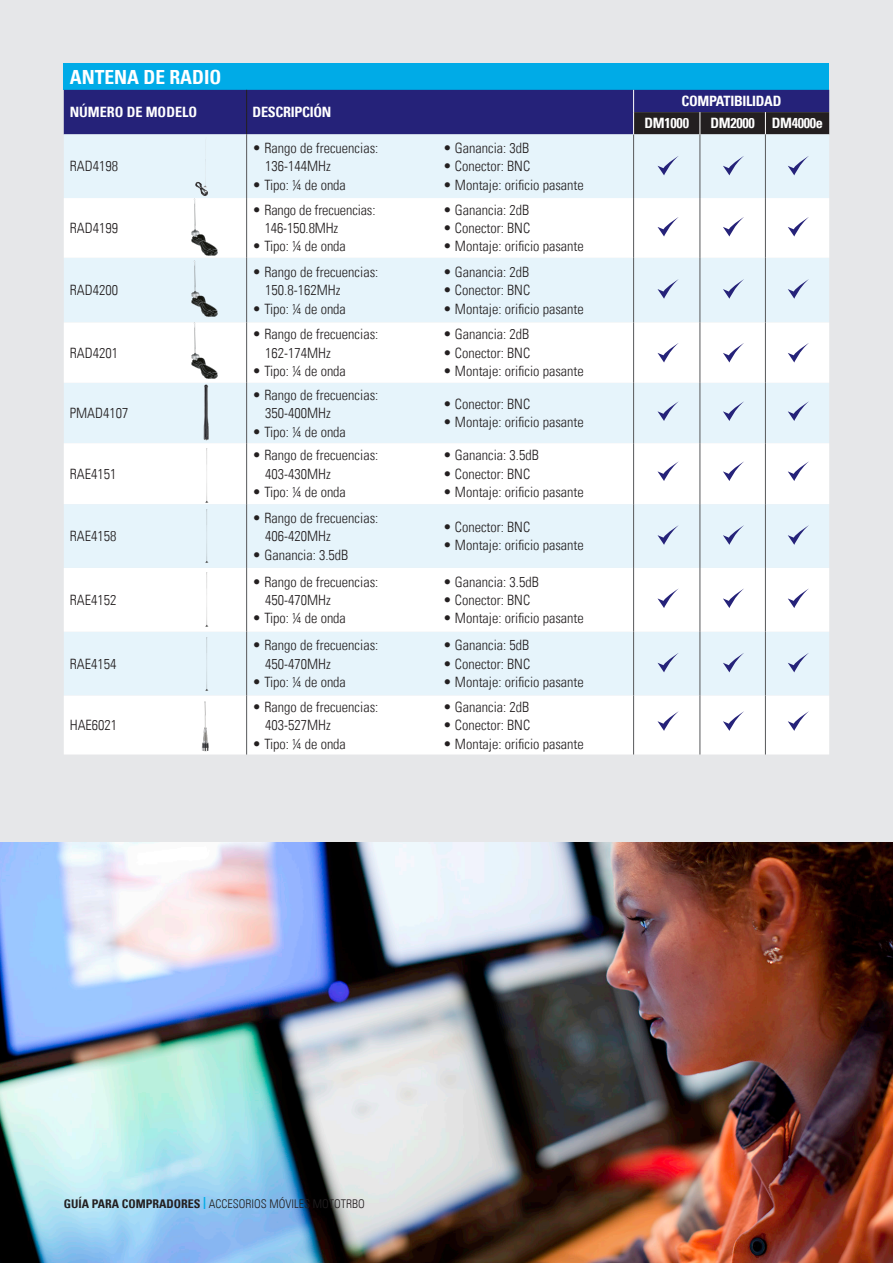
<style>
.page{position:relative;width:893px;height:1263px;background:#e6e7e9}
.page>*{position:absolute;margin:0;border:0;box-sizing:border-box;transform-origin:0 0}
.t1{font:700 condensed 19.5px "Univers LT";color:#fff}
.t2{font:300 condensed 14.25px/18.3px "Univers LT";color:#231f20}
.t3{font:700 condensed 14.25px "Univers LT";letter-spacing:-.02em;color:#fff}
.t4{font:700 condensed 14.25px "Univers LT";color:#fff}
.t5{font:300 condensed 12px "Univers LT";color:#231f20}
.s1{font-weight:700}
.s2{font-weight:700;color:#00abe7}
</style>
<div class="page">
<img style="left:0;top:842px;width:893px;height:421px">
<div style="left:64px;top:64px;width:765px;height:26px;background:#00abe7"></div>
<div style="left:64px;top:134px;width:765px;height:64px;background:#e6f4fb"></div>
<svg style="left:64px;top:198px;width:765px;height:556px;background:#f3f9fc"></svg>
<hr style="left:246px;top:134px;width:1px;height:64px;background:#57585a">
<hr style="left:633px;top:134px;width:1px;height:64px;background:#57585a">
<hr style="left:246px;top:198px;width:1px;height:60px;background:#57585a">
<hr style="left:633px;top:198px;width:1px;height:60px;background:#57585a">
<hr style="left:246px;top:258px;width:1px;height:64px;background:#57585a">
<hr style="left:633px;top:258px;width:1px;height:64px;background:#57585a">
<hr style="left:246px;top:322px;width:1px;height:61px;background:#57585a">
<hr style="left:633px;top:322px;width:1px;height:61px;background:#57585a">
<hr style="left:246px;top:383px;width:1px;height:60px;background:#57585a">
<hr style="left:633px;top:383px;width:1px;height:60px;background:#57585a">
<hr style="left:246px;top:443px;width:1px;height:61px;background:#57585a">
<hr style="left:633px;top:443px;width:1px;height:61px;background:#57585a">
<hr style="left:246px;top:504px;width:1px;height:64px;background:#57585a">
<hr style="left:633px;top:504px;width:1px;height:64px;background:#57585a">
<hr style="left:246px;top:568px;width:1px;height:64px;background:#57585a">
<hr style="left:633px;top:568px;width:1px;height:64px;background:#57585a">
<hr style="left:246px;top:632px;width:1px;height:63px;background:#57585a">
<hr style="left:633px;top:632px;width:1px;height:63px;background:#57585a">
<hr style="left:246px;top:695px;width:1px;height:59px;background:#57585a">
<hr style="left:633px;top:695px;width:1px;height:59px;background:#57585a">
<hr style="left:700px;top:134px;width:1px;height:64px;background:#57585a">
<hr style="left:765px;top:134px;width:1px;height:64px;background:#57585a">
<hr style="left:700px;top:198px;width:1px;height:60px;background:#57585a">
<hr style="left:765px;top:198px;width:1px;height:60px;background:#57585a">
<hr style="left:700px;top:258px;width:1px;height:64px;background:#57585a">
<hr style="left:765px;top:258px;width:1px;height:64px;background:#57585a">
<hr style="left:700px;top:322px;width:1px;height:61px;background:#57585a">
<hr style="left:765px;top:322px;width:1px;height:61px;background:#57585a">
<hr style="left:700px;top:383px;width:1px;height:60px;background:#57585a">
<hr style="left:765px;top:383px;width:1px;height:60px;background:#57585a">
<hr style="left:700px;top:443px;width:1px;height:61px;background:#57585a">
<hr style="left:765px;top:443px;width:1px;height:61px;background:#57585a">
<hr style="left:700px;top:504px;width:1px;height:64px;background:#57585a">
<hr style="left:765px;top:504px;width:1px;height:64px;background:#57585a">
<hr style="left:700px;top:568px;width:1px;height:64px;background:#57585a">
<hr style="left:765px;top:568px;width:1px;height:64px;background:#57585a">
<hr style="left:700px;top:632px;width:1px;height:63px;background:#57585a">
<hr style="left:765px;top:632px;width:1px;height:63px;background:#57585a">
<hr style="left:700px;top:695px;width:1px;height:59px;background:#57585a">
<hr style="left:765px;top:695px;width:1px;height:59px;background:#57585a">
<svg style="left:64px;top:90px;width:765px;height:44px;background:#25226e"></svg>
<img style="left:195px;top:137px;width:15px;height:60px">
<img style="left:198px;top:383px;width:15px;height:58px">
<img style="left:199px;top:508px;width:13px;height:56px">
<img style="left:189px;top:322px;width:30px;height:60px">
<img style="left:200px;top:699px;width:10px;height:55px">
<img style="left:189px;top:198px;width:30px;height:121px">
<svg style="left:657px;top:156px;width:22px;height:19px"></svg>
<svg style="left:723px;top:156px;width:21px;height:19px"></svg>
<svg style="left:788px;top:156px;width:21px;height:19px"></svg>
<svg style="left:657px;top:217px;width:22px;height:19px"></svg>
<svg style="left:723px;top:217px;width:21px;height:19px"></svg>
<svg style="left:788px;top:217px;width:21px;height:19px"></svg>
<svg style="left:657px;top:279px;width:22px;height:20px"></svg>
<svg style="left:723px;top:279px;width:21px;height:20px"></svg>
<svg style="left:788px;top:279px;width:21px;height:20px"></svg>
<svg style="left:657px;top:343px;width:22px;height:19px"></svg>
<svg style="left:723px;top:343px;width:21px;height:19px"></svg>
<svg style="left:788px;top:343px;width:21px;height:19px"></svg>
<svg style="left:657px;top:401px;width:22px;height:20px"></svg>
<svg style="left:723px;top:401px;width:21px;height:20px"></svg>
<svg style="left:788px;top:401px;width:21px;height:20px"></svg>
<svg style="left:657px;top:461px;width:22px;height:20px"></svg>
<svg style="left:723px;top:461px;width:21px;height:20px"></svg>
<svg style="left:788px;top:461px;width:21px;height:20px"></svg>
<svg style="left:657px;top:525px;width:22px;height:20px"></svg>
<svg style="left:723px;top:525px;width:21px;height:20px"></svg>
<svg style="left:788px;top:525px;width:21px;height:20px"></svg>
<svg style="left:657px;top:588px;width:22px;height:20px"></svg>
<svg style="left:723px;top:588px;width:21px;height:20px"></svg>
<svg style="left:788px;top:588px;width:21px;height:20px"></svg>
<svg style="left:657px;top:653px;width:22px;height:19px"></svg>
<svg style="left:723px;top:653px;width:21px;height:19px"></svg>
<svg style="left:788px;top:653px;width:21px;height:19px"></svg>
<svg style="left:657px;top:711px;width:22px;height:20px"></svg>
<svg style="left:723px;top:711px;width:21px;height:20px"></svg>
<svg style="left:788px;top:711px;width:21px;height:20px"></svg>
<img style="left:199px;top:447px;width:13px;height:56px">
<img style="left:199px;top:571px;width:13px;height:56px">
<img style="left:199px;top:636px;width:13px;height:56px">
<p class="t1" style="left:70px;top:65px;width:153px">ANTENA DE RADIO</p>
<p class="t4" style="left:70px;top:103px;width:129px">NÚMERO DE MODELO</p>
<p class="t3" style="left:253px;top:103px;width:80px">DESCRIPCIÓN</p>
<p class="t2" style="left:70px;top:157px;width:50px">RAD4198</p>
<p class="t2" style="left:70px;top:219px;width:50px">RAD4199</p>
<p class="t2" style="left:70px;top:281px;width:50px">RAD4200</p>
<p class="t2" style="left:70px;top:344px;width:50px">RAD4201</p>
<p class="t2" style="left:70px;top:404px;width:60px">PMAD4107</p>
<p class="t2" style="left:70px;top:465px;width:48px">RAE4151</p>
<p class="t2" style="left:70px;top:527px;width:48px">RAE4158</p>
<p class="t2" style="left:70px;top:591px;width:48px">RAE4152</p>
<p class="t2" style="left:70px;top:655px;width:48px">RAE4154</p>
<p class="t2" style="left:70px;top:716px;width:49px">HAE6021</p>
<p class="t2" style="left:265px;top:139px;width:115px;text-indent:-13px">• Rango de frecuencias:<br>136-144MHz</p>
<p class="t2" style="left:253px;top:176px;width:95px">• Tipo: ¼ de onda</p>
<p class="t2" style="left:265px;top:200px;width:112px;text-indent:-12px">• Rango de frecuencias:<br>146-150.8MHz</p>
<p class="t2" style="left:253px;top:237px;width:95px">• Tipo: ¼ de onda</p>
<p class="t2" style="left:265px;top:263px;width:115px;text-indent:-13px">• Rango de frecuencias:<br>150.8-162MHz</p>
<p class="t2" style="left:253px;top:299px;width:95px">• Tipo: ¼ de onda</p>
<p class="t2" style="left:265px;top:325px;width:115px;text-indent:-13px">• Rango de frecuencias:<br>162-174MHz</p>
<p class="t2" style="left:253px;top:362px;width:95px">• Tipo: ¼ de onda</p>
<p class="t2" style="left:265px;top:386px;width:115px;text-indent:-13px">• Rango de frecuencias:<br>350-400MHz</p>
<p class="t2" style="left:253px;top:422px;width:95px">• Tipo: ¼ de onda</p>
<p class="t2" style="left:265px;top:446px;width:115px;text-indent:-13px">• Rango de frecuencias:<br>403-430MHz</p>
<p class="t2" style="left:253px;top:483px;width:95px">• Tipo: ¼ de onda</p>
<p class="t2" style="left:265px;top:509px;width:115px;text-indent:-13px">• Rango de frecuencias:<br>406-420MHz</p>
<p class="t2" style="left:253px;top:545px;width:97px">• Ganancia: 3.5dB</p>
<p class="t2" style="left:265px;top:572px;width:115px;text-indent:-13px">• Rango de frecuencias:<br>450-470MHz</p>
<p class="t2" style="left:253px;top:609px;width:95px">• Tipo: ¼ de onda</p>
<p class="t2" style="left:265px;top:636px;width:115px;text-indent:-13px">• Rango de frecuencias:<br>450-470MHz</p>
<p class="t2" style="left:253px;top:673px;width:95px">• Tipo: ¼ de onda</p>
<p class="t2" style="left:265px;top:698px;width:115px;text-indent:-13px">• Rango de frecuencias:<br>403-527MHz</p>
<p class="t2" style="left:253px;top:734px;width:95px">• Tipo: ¼ de onda</p>
<p class="t2" style="left:443px;top:139px;width:88px">• Ganancia: 3dB</p>
<p class="t2" style="left:443px;top:157px;width:88px">• Conector: BNC</p>
<p class="t2" style="left:443px;top:176px;width:142px">• Montaje: orificio pasante</p>
<p class="t2" style="left:443px;top:200px;width:88px">• Ganancia: 2dB</p>
<p class="t2" style="left:443px;top:219px;width:88px">• Conector: BNC</p>
<p class="t2" style="left:443px;top:237px;width:142px">• Montaje: orificio pasante</p>
<p class="t2" style="left:443px;top:263px;width:88px">• Ganancia: 2dB</p>
<p class="t2" style="left:443px;top:281px;width:88px">• Conector: BNC</p>
<p class="t2" style="left:443px;top:299px;width:142px">• Montaje: orificio pasante</p>
<p class="t2" style="left:443px;top:325px;width:88px">• Ganancia: 2dB</p>
<p class="t2" style="left:443px;top:344px;width:88px">• Conector: BNC</p>
<p class="t2" style="left:443px;top:362px;width:142px">• Montaje: orificio pasante</p>
<p class="t2" style="left:443px;top:395px;width:88px">• Conector: BNC</p>
<p class="t2" style="left:443px;top:413px;width:142px">• Montaje: orificio pasante</p>
<p class="t2" style="left:443px;top:446px;width:97px">• Ganancia: 3.5dB</p>
<p class="t2" style="left:443px;top:465px;width:88px">• Conector: BNC</p>
<p class="t2" style="left:443px;top:483px;width:142px">• Montaje: orificio pasante</p>
<p class="t2" style="left:443px;top:518px;width:88px">• Conector: BNC</p>
<p class="t2" style="left:443px;top:536px;width:142px">• Montaje: orificio pasante</p>
<p class="t2" style="left:443px;top:572px;width:97px">• Ganancia: 3.5dB</p>
<p class="t2" style="left:443px;top:591px;width:88px">• Conector: BNC</p>
<p class="t2" style="left:443px;top:609px;width:142px">• Montaje: orificio pasante</p>
<p class="t2" style="left:443px;top:636px;width:88px">• Ganancia: 5dB</p>
<p class="t2" style="left:443px;top:655px;width:88px">• Conector: BNC</p>
<p class="t2" style="left:443px;top:673px;width:142px">• Montaje: orificio pasante</p>
<p class="t2" style="left:443px;top:698px;width:88px">• Ganancia: 2dB</p>
<p class="t2" style="left:443px;top:716px;width:88px">• Conector: BNC</p>
<p class="t2" style="left:443px;top:734px;width:142px">• Montaje: orificio pasante</p>
<p class="t3" style="left:681px;top:92px;width:102px">COMPATIBILIDAD</p>
<p class="t3" style="left:644px;top:115px;width:46px">DM1000</p>
<p class="t3" style="left:710px;top:115px;width:46px">DM2000</p>
<p class="t3" style="left:772px;top:115px;width:53px">DM4000e</p>
<p class="t5" style="left:64px;top:1196px;width:303px"><span class="s1">GUÍA PARA COMPRADORES</span> <span class="s2">|</span> ACCESORIOS MÓVILES MOTOTRBO</p>
</div>
